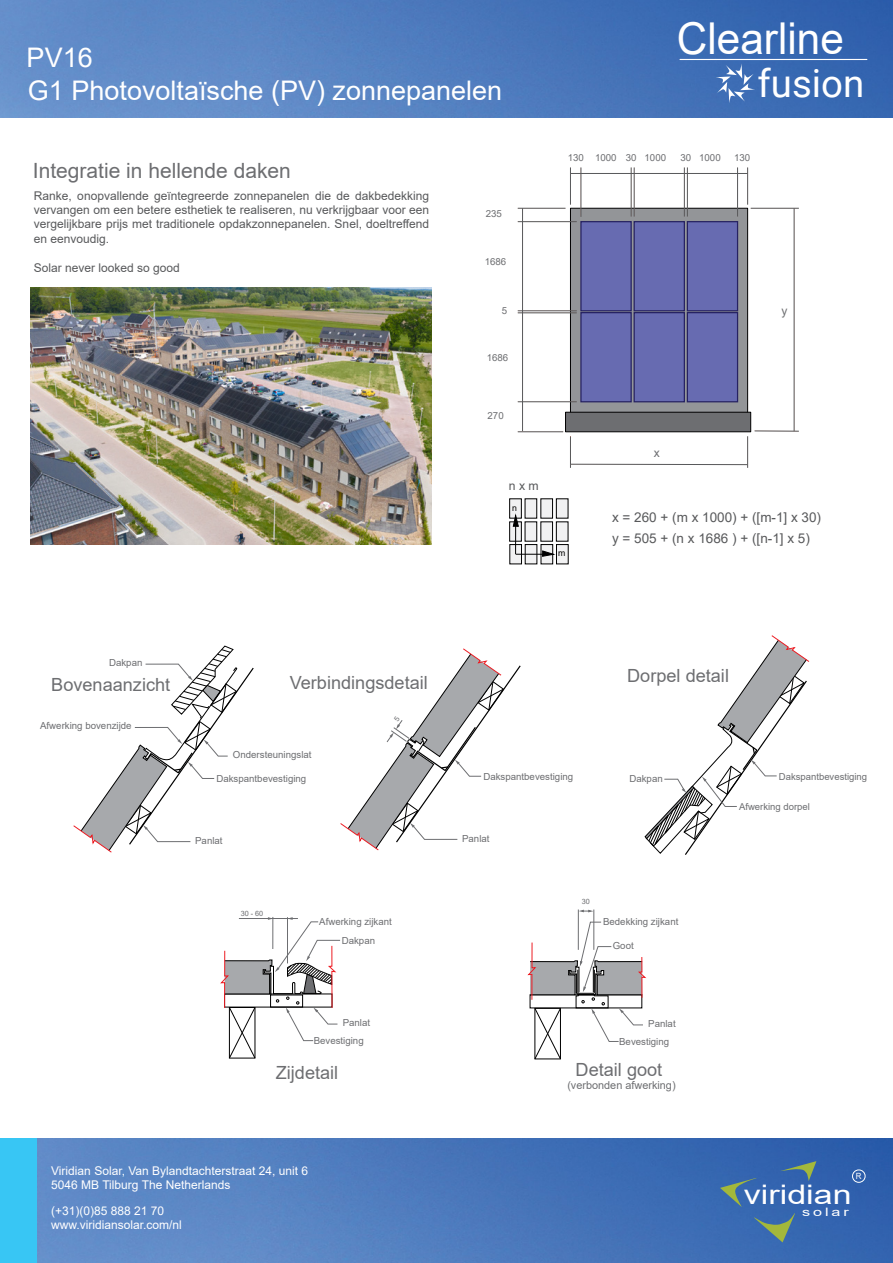
<style>
.page{position:relative;width:893px;height:1263px;background:#fff}
.page>*{position:absolute;margin:0;border:0;box-sizing:border-box;transform-origin:0 0}
.t1{font:43.95px "Arial";color:#fff;scale:.96 1}
.t2{font:38.4px "Roboto";color:#fff}
.t3{font:27px "Arial";color:#fff}
.t4{font:27px "Arial";color:#fff;scale:1.26 1}
.t5{font:21px "Arial";color:#6d6e71}
.t6{font:18.15px "Arial";color:#6d6e71}
.t7{font:13.5px/21px "Arial";color:#58595b}
.t8{font:12.3px "Arial";color:#58595b}
.t9{font:12px/14.4px "Arial";color:#58595b;text-align:justify}
.t10{font:12px/14.4px "Arial";color:#fff}
.t11{font:12px "Arial";color:#6d6e71}
.t12{font:11.7px "Arial";letter-spacing:.18em;color:#fff;scale:1.39 1}
.t13{font:10.95px "Arial";color:#6d6e71}
.t14{font:9.75px/19px "Arial";color:#6d6e71;text-align:center}
.t15{font:9.45px "Arial";color:#6d6e71}
.t16{font:8.7px "Arial";color:#000}
.t17{font:8.55px "Arial";color:#fff;scale:.93 1}
.t18{font:7.2px "Arial";color:#6d6e71}
</style>
<div class="page">
<img style="left:0;top:0;width:893px;height:118px">
<img style="left:36px;top:1139px;width:857px;height:124px">
<svg style="left:720px;top:1178px;width:36px;height:29px"></svg>
<svg style="left:780px;top:1161px;width:36px;height:20px"></svg>
<svg style="left:754px;top:1213px;width:41px;height:29px"></svg>
<div style="left:852px;top:1170px;width:13px;height:12px;border:1px solid #fff;border-radius:50%"></div>
<svg style="left:715px;top:63px;width:40px;height:40px"></svg>
<hr style="left:680px;top:59px;width:187px;height:1px;background:#fff">
<div style="left:570px;top:208px;width:178px;height:216px;background:#939598;border:1px solid #000"></div>
<div style="left:580px;top:221px;width:52px;height:90px;background:#676bb1;border:1px solid #262262"></div>
<div style="left:633px;top:221px;width:52px;height:90px;background:#676bb1;border:1px solid #262262"></div>
<div style="left:687px;top:221px;width:51px;height:90px;background:#676bb1;border:1px solid #262262"></div>
<div style="left:580px;top:312px;width:52px;height:90px;background:#676bb1;border:1px solid #262262"></div>
<div style="left:633px;top:312px;width:52px;height:90px;background:#676bb1;border:1px solid #262262"></div>
<div style="left:687px;top:312px;width:51px;height:90px;background:#676bb1;border:1px solid #262262"></div>
<div style="left:565px;top:412px;width:186px;height:20px;background:#6d6e71;border:1px solid #000"></div>
<svg style="left:510px;top:522px;width:11px;height:19px"></svg>
<div style="left:525px;top:522px;width:12px;height:19px;background:#f1f1f2"></div>
<div style="left:541px;top:522px;width:12px;height:19px;background:#f1f1f2;border:1px solid #000"></div>
<div style="left:510px;top:499px;width:11px;height:19px;background:#f1f1f2"></div>
<div style="left:525px;top:499px;width:12px;height:19px;background:#f1f1f2"></div>
<div style="left:541px;top:499px;width:12px;height:19px;background:#f1f1f2;border:1px solid #000"></div>
<div style="left:556px;top:522px;width:12px;height:19px;background:#f1f1f2;border:1px solid #000"></div>
<div style="left:556px;top:499px;width:12px;height:19px;background:#f1f1f2;border:1px solid #000"></div>
<div style="left:510px;top:544px;width:12px;height:20px;background:#f1f1f2;border:1px solid #000"></div>
<div style="left:525px;top:544px;width:12px;height:20px;background:#f1f1f2"></div>
<div style="left:541px;top:544px;width:12px;height:20px;background:#f1f1f2;border:1px solid #000"></div>
<div style="left:556px;top:544px;width:12px;height:20px;background:#f1f1f2;border:1px solid #000"></div>
<hr style="left:515px;top:522px;width:1px;height:32px;background:#000">
<svg style="left:512px;top:511px;width:8px;height:16px"></svg>
<hr style="left:516px;top:554px;width:30px;height:1px;background:#000">
<svg style="left:541px;top:550px;width:17px;height:7px"></svg>
<img style="left:30px;top:287px;width:402px;height:257px">
<div style="left:0;top:1139px;width:36px;height:124px;background:#38c6f4"></div>
<hr style="left:578px;top:909px;width:1px;height:41px;background:#6d6e71">
<hr style="left:594px;top:909px;width:1px;height:41px;background:#6d6e71">
<svg style="left:579px;top:910px;width:14px;height:2px"></svg>
<svg style="left:220px;top:917px;width:120px;height:141px"></svg>
<svg style="left:73px;top:645px;width:181px;height:208px"></svg>
<svg style="left:644px;top:635px;width:165px;height:220px"></svg>
<svg style="left:527px;top:922px;width:119px;height:137px"></svg>
<hr style="left:518px;top:401px;width:59px;height:1px;background:#58595b">
<hr style="left:518px;top:312px;width:59px;height:1px;background:#58595b">
<hr style="left:518px;top:310px;width:59px;height:1px;background:#58595b">
<hr style="left:518px;top:221px;width:59px;height:1px;background:#58595b">
<hr style="left:518px;top:208px;width:47px;height:1px;background:#58595b">
<hr style="left:518px;top:431px;width:45px;height:1px;background:#58595b">
<hr style="left:522px;top:208px;width:1px;height:223px;background:#58595b">
<hr style="left:570px;top:167px;width:1px;height:38px;background:#58595b">
<hr style="left:581px;top:167px;width:1px;height:50px;background:#58595b">
<hr style="left:631px;top:167px;width:1px;height:50px;background:#58595b">
<hr style="left:634px;top:167px;width:1px;height:50px;background:#58595b">
<hr style="left:684px;top:167px;width:1px;height:50px;background:#58595b">
<hr style="left:687px;top:167px;width:1px;height:50px;background:#58595b">
<hr style="left:737px;top:167px;width:1px;height:50px;background:#58595b">
<hr style="left:747px;top:167px;width:1px;height:38px;background:#58595b">
<hr style="left:570px;top:173px;width:178px;height:1px;background:#58595b">
<hr style="left:751px;top:208px;width:48px;height:1px;background:#58595b">
<hr style="left:755px;top:431px;width:44px;height:1px;background:#58595b">
<hr style="left:794px;top:208px;width:1px;height:223px;background:#58595b">
<hr style="left:570px;top:437px;width:1px;height:31px;background:#58595b">
<hr style="left:747px;top:436px;width:1px;height:32px;background:#58595b">
<hr style="left:570px;top:464px;width:178px;height:1px;background:#58595b">
<svg style="left:340px;top:648px;width:181px;height:202px"></svg>
<h3 class="t3" style="left:27px;top:39px;width:68px">PV16</h3>
<h3 class="t3" style="left:28px;top:72px;width:476px">G1 Photovoltaïsche (PV) zonnepanelen</h3>
<h3 class="t5" style="left:33px;top:156px;width:259px">Integratie in hellende daken</h3>
<p class="t9" style="left:34px;top:188px;width:397px">Ranke, onopvallende geïntegreerde zonnepanelen die de dakbedekking vervangen om een betere esthetiek te realiseren, nu verkrijgbaar voor een vergelijkbare prijs met traditionele opdakzonnepanelen. Snel, doeltreffend en eenvoudig.</p>
<p class="t9" style="left:34px;top:260px;width:148px">Solar never looked so good</p>
<p class="t14" style="left:486px;top:204px;width:18px">235</p>
<p class="t14" style="left:485px;top:252px;width:23px">1686</p>
<p class="t14" style="left:502px;top:301px;width:7px">5</p>
<p class="t14" style="left:487px;top:348px;width:23px">1686</p>
<p class="t14" style="left:488px;top:406px;width:18px">270</p>
<p class="t8" style="left:509px;top:477px;width:31px">n x m</p>
<p class="t16" style="left:512px;top:502px;width:6px">n</p>
<h1 class="t1" style="left:677px;top:8px;width:175px">Clearline</h1>
<h2 class="t2" style="left:757px;top:56px;width:108px">fusion</h2>
<p class="t14" style="left:568px;top:148px;width:100px">130 1000 30 1000</p>
<p class="t14" style="left:680px;top:148px;width:42px">30 1000</p>
<p class="t14" style="left:734px;top:148px;width:18px">130</p>
<p class="t11" style="left:654px;top:445px;width:7px">x</p>
<p class="t11" style="left:782px;top:302px;width:7px">y</p>
<p class="t16" style="left:558px;top:547px;width:9px">m</p>
<p class="t7" style="left:612px;top:507px;width:210px">x = 260 + (m x 1000) + ([m-1] x 30) y = 505 + (n x 1686 ) + ([n-1] x 5)</p>
<p class="t14" style="left:109px;top:653px;width:35px">Dakpan</p>
<h3 class="t6" style="left:51px;top:672px;width:120px">Bovenaanzicht</h3>
<h3 class="t6" style="left:627px;top:663px;width:103px">Dorpel detail</h3>
<h3 class="t6" style="left:290px;top:670px;width:140px">Verbindingsdetail</h3>
<p class="t14" style="left:40px;top:716px;width:93px">Afwerking bovenzijde</p>
<p class="t14" style="left:233px;top:745px;width:80px">Ondersteuningslat</p>
<p class="t14" style="left:216px;top:769px;width:91px">Dakspantbevestiging</p>
<p class="t14" style="left:195px;top:831px;width:29px">Panlat</p>
<p class="t18" style="left:241px;top:909px;width:24px">30 - 60</p>
<p class="t14" style="left:319px;top:911px;width:74px">Afwerking zijkant<br>Dakpan</p>
<p class="t14" style="left:343px;top:1013px;width:29px">Panlat</p>
<p class="t14" style="left:314px;top:1031px;width:52px">Bevestiging</p>
<p class="t14" style="left:483px;top:767px;width:91px">Dakspantbevestiging</p>
<p class="t14" style="left:462px;top:829px;width:29px">Panlat</p>
<p class="t14" style="left:629px;top:769px;width:35px">Dakpan</p>
<p class="t15" style="left:779px;top:770px;width:90px">Dakspantbevestiging</p>
<p class="t15" style="left:739px;top:800px;width:72px">Afwerking dorpel</p>
<p class="t18" style="left:582px;top:896px;width:10px">30</p>
<p class="t14" style="left:603px;top:912px;width:77px">Bedekking zijkant</p>
<p class="t14" style="left:613px;top:936px;width:23px">Goot</p>
<p class="t14" style="left:648px;top:1014px;width:29px">Panlat</p>
<p class="t14" style="left:619px;top:1032px;width:52px">Bevestiging</p>
<h3 class="t6" style="left:276px;top:1060px;width:64px">Zijdetail</h3>
<h3 class="t6" style="left:576px;top:1057px;width:88px">Detail goot</h3>
<p class="t13" style="left:567px;top:1078px;width:110px">(verbonden afwerking)</p>
<p class="t10" style="left:51px;top:1163px;width:259px">Viridian Solar, Van Bylandtachterstraat 24, unit 6<br>5046 MB Tilburg The Netherlands</p>
<p class="t10" style="left:51px;top:1203px;width:132px">(+31)(0)85 888 21 70 www.viridiansolar.com/nl</p>
<p class="t17" style="left:856px;top:1170px;width:8px">R</p>
<h3 class="t4" style="left:744px;top:1176px;width:87px">viridian</h3>
<p class="t12" style="left:802px;top:1204px;width:35px">solar</p>
</div>
